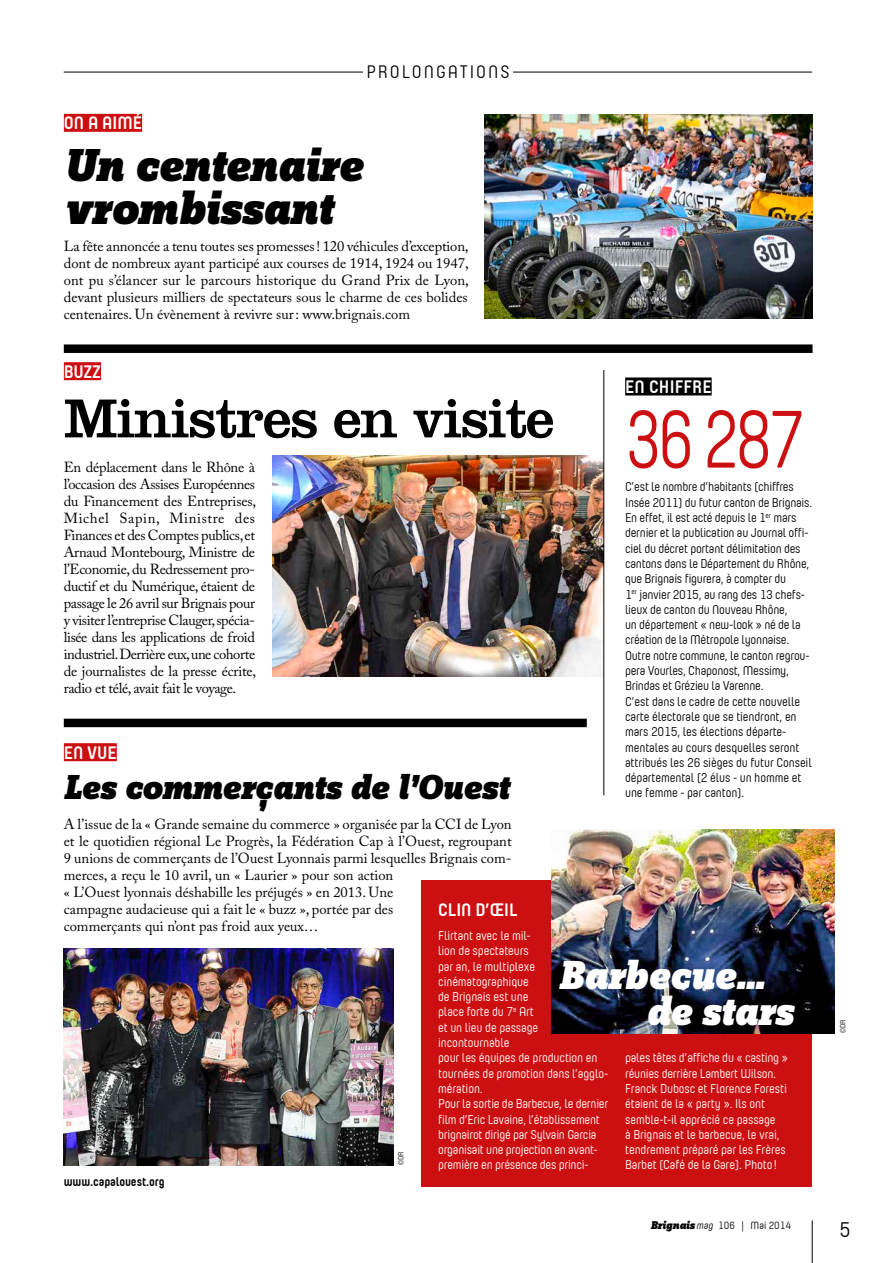
<style>
.page{position:relative;width:893px;height:1263px;background:#fff}
.page>*{position:absolute;margin:0;border:0;box-sizing:border-box;transform-origin:0 0}
.t1{font:81px "Yummo";color:#cc1012;scale:.85 1}
.t2{font:57px "Clarendon LT Std";letter-spacing:-.025em;color:#000}
.t3{font:italic 900 48px/43.2px "Zine Slab Dis";letter-spacing:-.01em;color:#000}
.t4{font:italic 900 42px/36px "Zine Slab Dis";letter-spacing:-.005em;color:#fff}
.t5{font:italic 900 36px "Zine Slab Dis";letter-spacing:-.01em;color:#000}
.t6{font:21px "Yummo";color:#000}
.t7{font:700 18px "Yummo";color:#fff}
.t8{font:18px "Yummo";letter-spacing:.11em;color:#000}
.t9{font:14.55px/17px "Adobe Caslon Pro";color:#000;text-align:justify}
.t10{font:12.75px/15.3px "Yummo";letter-spacing:-.02em;color:#000}
.t11{font:12.75px/15.3px "Yummo";letter-spacing:-.01em;color:#fff}
.t12{font:700 12.75px "Yummo";letter-spacing:-.01em;color:#000}
.t13{font:10.5px "Yummo";color:#000}
.t14{font:7.5px "Yummo";color:#000}
.s1{font-family:"Zine Slab Dis";font-weight:900;font-style:italic;font-size:11.7px}
.s2{font-style:italic}
</style>
<div class="page">
<div style="left:421px;top:880px;width:391px;height:306px;background:#cc1012"></div>
<div style="left:64px;top:344px;width:749px;height:9px;background:#000"></div>
<div style="left:64px;top:719px;width:523px;height:8px;background:#000"></div>
<hr style="left:64px;top:72px;width:748px;height:1px;background:#000">
<div style="left:363px;top:63px;width:150px;height:18px;background:#fff"></div>
<div style="left:64px;top:743px;width:53px;height:18px;background:#cc1012"></div>
<img style="left:551px;top:829px;width:284px;height:205px">
<img style="left:64px;top:948px;width:329px;height:217px">
<img style="left:485px;top:115px;width:327px;height:204px">
<div style="left:64px;top:114px;width:78px;height:18px;background:#cc1012"></div>
<div style="left:64px;top:362px;width:37px;height:18px;background:#cc1012"></div>
<img style="left:272px;top:455px;width:331px;height:221px">
<div style="left:625px;top:377px;width:87px;height:18px;background:#000"></div>
<hr style="left:603px;top:370px;width:1px;height:425px;background:#000">
<hr style="left:812px;top:1220px;width:1px;height:43px;background:#000">
<p class="t8" style="left:366px;top:59px;width:145px">Prolongations</p>
<p class="t7" style="left:64px;top:107px;width:66px">On a aimé</p>
<h3 class="t3" style="left:64px;top:147px;width:300px">Un centenaire vrombissant</h3>
<p class="t9" style="left:64px;top:237px;width:407px">La fête annoncée a tenu toutes ses promesses! 120 véhicules d’exception, dont de nombreux ayant participé aux courses de 1914, 1924 ou 1947, ont pu s’élancer sur le parcours historique du Grand Prix de Lyon, devant plusieurs milliers de spectateurs sous le charme de ces bolides centenaires. Un évènement à revivre sur: www.brignais.com</p>
<p class="t7" style="left:64px;top:355px;width:39px">BUZZ</p>
<h2 class="t2" style="left:64px;top:385px;width:492px">Ministres en visite</h2>
<p class="t9" style="left:64px;top:458px;width:194px">En déplacement dans le Rhône à l’occasion des Assises Européennes du Financement des Entreprises, Michel Sapin, Ministre des Finances et des Comptes publics, et Arnaud Montebourg, Ministre de l’Economie, du Redressement pro&shy;ductif et du Numérique, étaient de passage le 26 avril sur Brignais pour y visiter l’entreprise Clauger, spécia&shy;lisée dans les applications de froid industriel. Derrière eux, une cohorte de journalistes de la presse écrite, radio et télé, avait fait le voyage.</p>
<p class="t7" style="left:625px;top:370px;width:88px">EN CHIFFRE</p>
<h1 class="t1" style="left:625px;top:383px;width:213px">36 287</h1>
<p class="t10" style="left:625px;top:479px;width:189px">C’est le nombre d’habitants (chiffres Insée 2011) du futur canton de Brignais.<br>En effet, il est acté depuis le 1<sup>er</sup> mars dernier et la publication au Journal offi&shy;ciel du décret portant délimitation des cantons dans le Département du Rhône, que Brignais figurera, à compter du<br>1<sup>er</sup> janvier 2015, au rang des 13 chefs&shy;lieux de canton du Nouveau Rhône,<br>un département « new-look » né de la création de la Métropole lyonnaise.<br>Outre notre commune, le canton regrou&shy;pera Vourles, Chaponost, Messimy, Brindas et Grézieu la Varenne.<br>C’est dans le cadre de cette nouvelle carte électorale que se tiendront, en mars 2015, les élections départe&shy;mentales au cours desquelles seront attribués les 26 sièges du futur Conseil départemental (2 élus - un homme et une femme - par canton).</p>
<p class="t7" style="left:64px;top:736px;width:52px">En vue</p>
<h3 class="t5" style="left:64px;top:768px;width:446px">Les commerçants de l’Ouest</h3>
<p class="t9" style="left:64px;top:816px;width:449px;text-align:left">A l’issue de la « Grande semaine du commerce » organisée par la CCI de Lyon et le quotidien régional Le Progrès, la Fédération Cap à l’Ouest, regroupant 9 unions de commerçants de l’Ouest Lyonnais parmi lesquelles Brignais com&shy;merces, a reçu le 10 avril, un « Laurier » pour son action<br>« L’Ouest lyonnais déshabille les préjugés » en 2013. Une<br>campagne audacieuse qui a fait le « buzz », portée par des<br>commerçants qui n’ont pas froid aux yeux…</p>
<p class="t7" style="left:438px;top:893px;width:81px">Clin d’œil</p>
<p class="t11" style="left:438px;top:927px;width:172px">Flirtant avec le mil-<br>lion de spectateurs<br>par an, le multiplexe cinématographique<br>de Brignais est une<br>place forte du 7<sup>e</sup> Art<br>et un lieu de passage incontournable<br>pour les équipes de production en tournées de promotion dans l’agglo&shy;mération.<br>Pour la sortie de Barbecue, le dernier film d’Eric Lavaine, l’établissement brignairot dirigé par Sylvain Garcia organisait une projection en avant&shy;première en présence des princi-</p>
<h3 class="t4" style="left:646px;top:960px;width:149px;text-indent:-87px">Barbecue… de stars</h3>
<p class="t11" style="left:625px;top:1049px;width:164px">pales têtes d’affiche du « casting » réunies derrière Lambert Wilson.<br>Franck Dubosc et Florence Foresti étaient de la « party ». Ils ont semble-t-il apprécié ce passage<br>à Brignais et le barbecue, le vrai, tendrement préparé par les Frères Barbet (Café de la Gare). Photo!</p>
<p class="t14" style="left:396px;top:1165px;width:15px;rotate:-90deg">©DR</p>
<p class="t12" style="left:64px;top:1170px;width:102px">www.capalouest.org</p>
<p class="t13" style="left:651px;top:1218px;width:142px"><span class="s1">Brignais</span><span class="s2">mag</span> 106 | Mai 2014</p>
<p class="t14" style="left:838px;top:1033px;width:15px;rotate:-90deg">©DR</p>
<h3 class="t6" style="left:839px;top:1215px;width:13px">5</h3>
</div>
